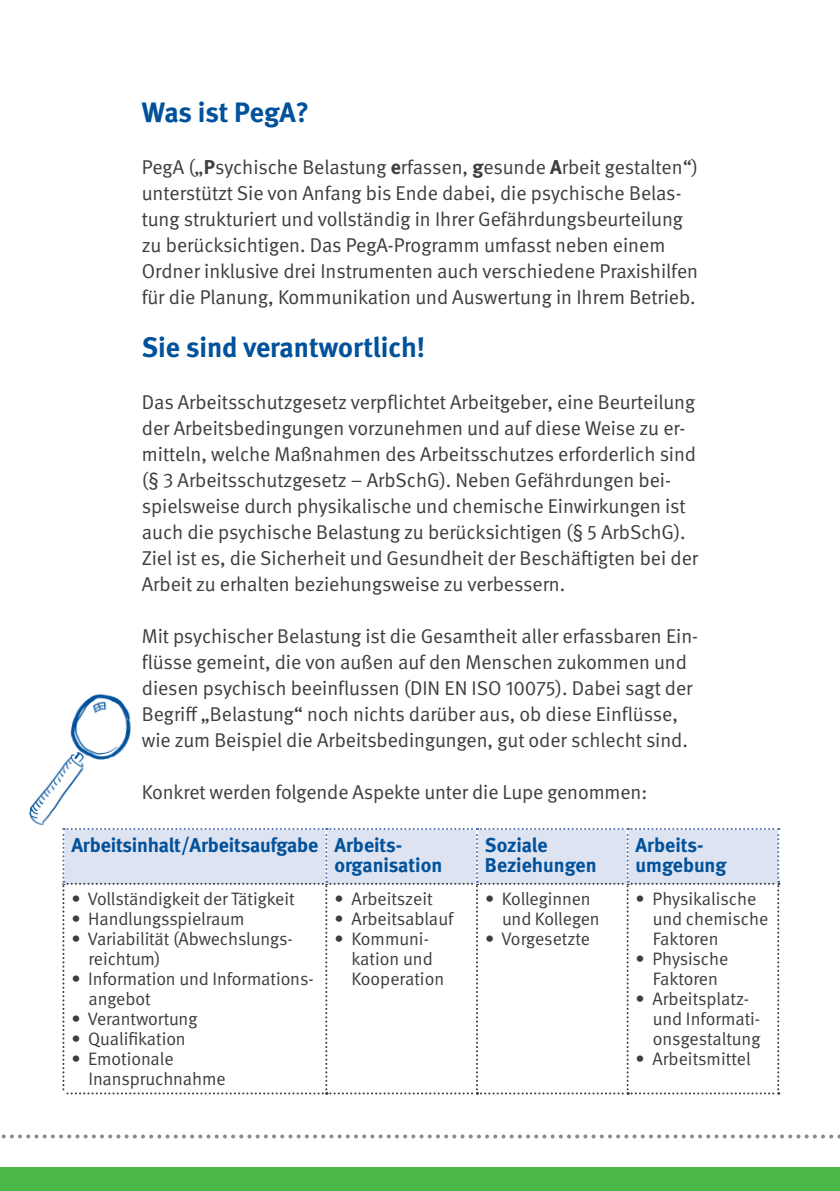
<style>
.page{position:relative;width:840px;height:1191px;background:#fff}
.page>*{position:absolute;margin:0;border:0;box-sizing:border-box;transform-origin:0 0}
.t1{font:700 28px "DGUV Meta";color:#01519b}
.t2{font:20px/26px "DGUV Meta";letter-spacing:-.005em;color:#3e3e3f}
.t3{font:700 20px/20px "DGUV Meta";letter-spacing:-.005em;color:#01519b}
.t4{font:18px/20px "DGUV Meta";letter-spacing:-.005em;color:#3e3e3f}
.s1{font-weight:700}
</style>
<div class="page">
<svg style="left:1px;top:1134px;width:838px;height:4px"></svg>
<div style="left:0;top:1167px;width:839px;height:24px;background:#4cb848"></div>
<svg style="left:62px;top:828px;width:716px;height:266px"></svg>
<img style="left:29px;top:693px;width:109px;height:140px">
<h3 class="t1" style="left:142px;top:96px;width:169px">Was ist PegA?</h3>
<p class="t2" style="left:142px;top:155px;width:557px">PegA („<span class="s1">P</span>sychische Belastung <span class="s1">e</span>rfassen, <span class="s1">g</span>esunde <span class="s1">A</span>rbeit gestalten“) unterstützt Sie von Anfang bis Ende dabei, die psychische Belas&shy;tung strukturiert und vollständig in Ihrer Gefährdungsbeurteilung zu berücksichtigen. Das PegA-Programm umfasst neben einem Ordner inklusive drei Instrumenten auch verschiedene Praxishilfen für die Planung, Kommunikation und Auswertung in Ihrem Betrieb.</p>
<h3 class="t1" style="left:142px;top:330px;width:284px">Sie sind verantwortlich!</h3>
<p class="t2" style="left:142px;top:389px;width:557px">Das Arbeitsschutzgesetz verpflichtet Arbeitgeber, eine Beurteilung der Arbeitsbedingungen vorzunehmen und auf diese Weise zu er&shy;mitteln, welche Maßnahmen des Arbeitsschutzes erforderlich sind (§ 3 Arbeitsschutzgesetz – ArbSchG). Neben Gefährdungen bei&shy;spielsweise durch physikalische und chemische Einwirkungen ist auch die psychische Belastung zu berücksichtigen (§ 5 ArbSchG).<br>Ziel ist es, die Sicherheit und Gesundheit der Beschäfigten bei der Arbeit zu erhalten beziehungsweise zu verbessern.</p>
<p class="t2" style="left:142px;top:623px;width:557px">Mit psychischer Belastung ist die Gesamtheit aller erfassbaren Ein&shy;flüsse gemeint, die von außen auf den Menschen zukommen und diesen psychisch beeinflussen (DIN EN ISO 10075). Dabei sagt der Begrif „Belastung“ noch nichts darüber aus, ob diese Einflüsse, wie zum Beispiel die Arbeitsbedingungen, gut oder schlecht sind.</p>
<p class="t2" style="left:142px;top:779px;width:506px">Konkret werden folgende Aspekte unter die Lupe genommen:</p>
<h4 class="t3" style="left:71px;top:835px;width:248px">Arbeitsinhalt/Arbeitsaufgabe</h4>
<h4 class="t3" style="left:334px;top:835px;width:109px">Arbeits&shy;organisation</h4>
<h4 class="t3" style="left:484px;top:835px;width:113px">Soziale<br>Beziehungen</h4>
<h4 class="t3" style="left:635px;top:835px;width:92px">Arbeits&shy;umgebung</h4>
<p class="t4" style="left:71px;top:889px;width:224px">• Vollständigkeit der Tätigkeit</p>
<p class="t4" style="left:71px;top:909px;width:174px">• Handlungsspielraum</p>
<p class="t4" style="left:88px;top:929px;width:206px;text-indent:-17px">• Variabilität (Abwechslungs&shy;reichtum)</p>
<p class="t4" style="left:88px;top:969px;width:226px;text-indent:-17px">• Information und Informations&shy;angebot</p>
<p class="t4" style="left:71px;top:1009px;width:127px">• Verantwortung</p>
<p class="t4" style="left:71px;top:1029px;width:116px">• Qualifkation</p>
<p class="t4" style="left:88px;top:1049px;width:139px;text-indent:-17px">• Emotionale<br>Inanspruchnahme</p>
<p class="t4" style="left:334px;top:889px;width:100px">• Arbeitszeit</p>
<p class="t4" style="left:334px;top:909px;width:121px">• Arbeitsablauf</p>
<p class="t4" style="left:351px;top:929px;width:94px;text-indent:-17px">• Kommuni&shy;kation und<br>Kooperation</p>
<p class="t4" style="left:652px;top:889px;width:117px;text-indent:-17px">• Physikalische und chemische<br>Faktoren</p>
<p class="t4" style="left:635px;top:949px;width:94px;text-align:center">• Physische<br>Faktoren</p>
<p class="t4" style="left:652px;top:989px;width:109px;text-indent:-17px">• Arbeitsplatz&shy;und Informati&shy;onsgestaltung</p>
<p class="t4" style="left:635px;top:1049px;width:117px">• Arbeitsmittel</p>
<p class="t4" style="left:501px;top:889px;width:99px;text-indent:-17px">• Kolleginnen und Kollegen</p>
<p class="t4" style="left:484px;top:929px;width:107px">• Vorgesetzte</p>
</div>
